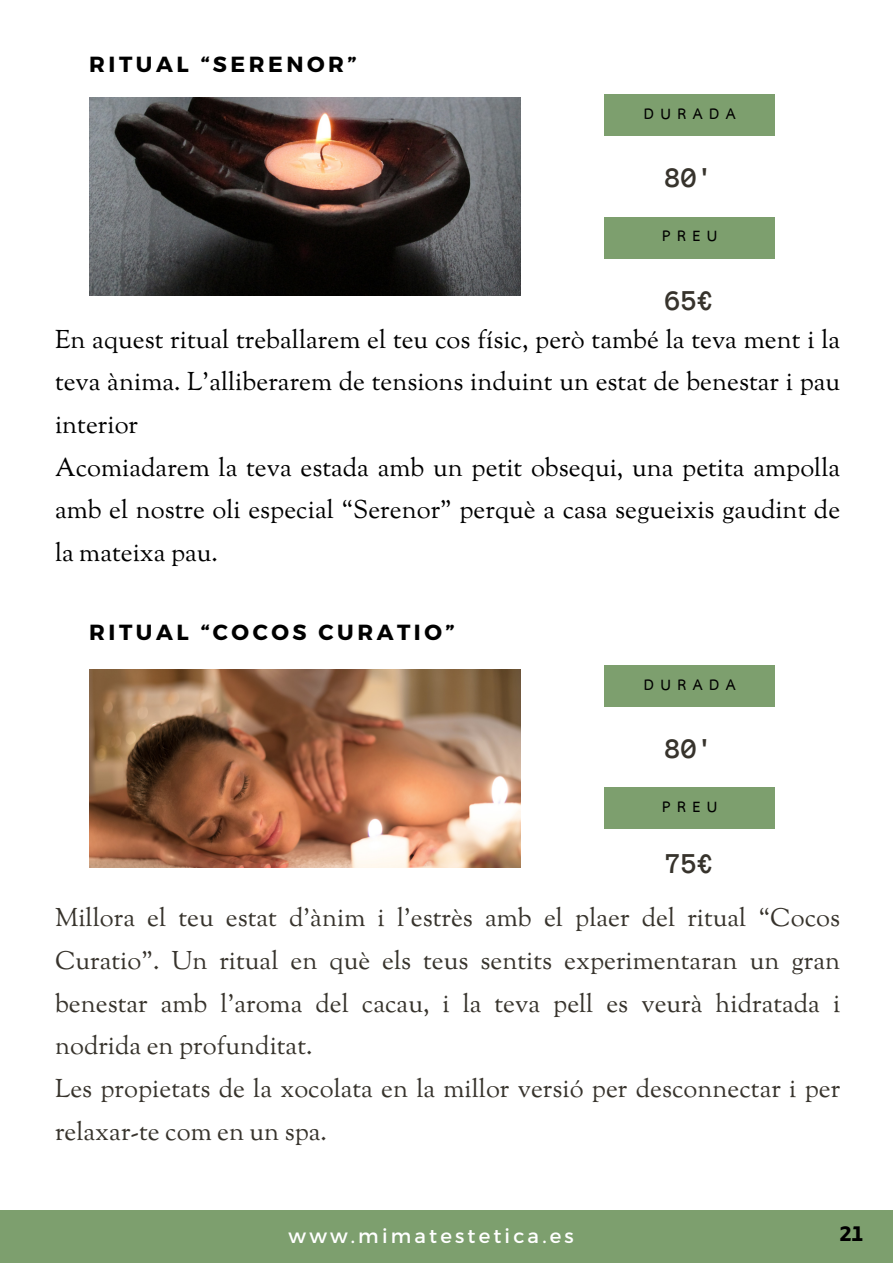
<style>
.page{position:relative;width:893px;height:1264px;background:#fff}
.page>*{position:absolute;margin:0;border:0;box-sizing:border-box;transform-origin:0 0}
.t1{font:700 29.4px "Anonymous Pro";color:#37332c}
.t2{font:25.5px/42.8px "Sorts Mill Goudy";color:#37332c;text-align:justify}
.t3{font:25.5px/42.8px "Sorts Mill Goudy";color:#000;text-align:justify}
.t4{font:24px "RTL Media Pro Bold";color:#000}
.t5{font:700 21.9px "Montserrat";letter-spacing:.16em;color:#000}
.t6{font:700 21.9px "TH Sarabun New";letter-spacing:.3em;color:#000}
.t7{font:19.65px "Montserrat";letter-spacing:.16em;color:#fff}
</style>
<div class="page">
<img style="left:89px;top:98px;width:431px;height:198px">
<div style="left:604px;top:94px;width:171px;height:42px;background:#7d9f6e"></div>
<div style="left:604px;top:217px;width:171px;height:41px;background:#7d9f6e"></div>
<div style="left:0;top:1209px;width:892px;height:53px;background:#7d9f6e"></div>
<img style="left:89px;top:670px;width:431px;height:197px">
<div style="left:604px;top:665px;width:171px;height:41px;background:#7d9f6e"></div>
<div style="left:604px;top:787px;width:171px;height:41px;background:#7d9f6e"></div>
<p class="t5" style="left:89px;top:50px;width:269px">RITUAL “SERENOR”</p>
<p class="t6" style="left:643px;top:101px;width:93px">DURADA</p>
<p class="t1" style="left:665px;top:163px;width:50px">80'</p>
<p class="t6" style="left:662px;top:223px;width:57px">PREU</p>
<p class="t1" style="left:665px;top:285px;width:50px">65€</p>
<p class="t3" style="left:55px;top:320px;width:786px">En aquest ritual treballarem el teu cos físic, però també la teva ment i la teva ànima. L'alliberarem de tensions induint un estat de benestar i pau interior</p>
<p class="t3" style="left:55px;top:448px;width:786px">Acomiadarem la teva estada amb un petit obsequi, una petita ampolla amb el nostre oli especial “Serenor” perquè a casa segueixis gaudint de la mateixa pau.</p>
<p class="t5" style="left:89px;top:618px;width:367px">RITUAL “COCOS CURATIO”</p>
<p class="t6" style="left:643px;top:671px;width:93px">DURADA</p>
<p class="t1" style="left:665px;top:733px;width:50px">80'</p>
<p class="t6" style="left:662px;top:793px;width:57px">PREU</p>
<p class="t1" style="left:665px;top:848px;width:50px">75€</p>
<p class="t2" style="left:55px;top:898px;width:786px">Millora el teu estat d'ànim i l'estrès amb el plaer del ritual “Cocos Curatio”. Un ritual en què els teus sentits experimentaran un gran benestar amb l'aroma del cacau, i la teva pell es veurà hidratada i nodrida en profunditat.</p>
<p class="t2" style="left:55px;top:1069px;width:786px">Les propietats de la xocolata en la millor versió per desconnectar i per relaxar-te com en un spa.</p>
<p class="t7" style="left:288px;top:1222px;width:287px">www.mimatestetica.es</p>
<p class="t4" style="left:839px;top:1224px;width:25px">21</p>
</div>
